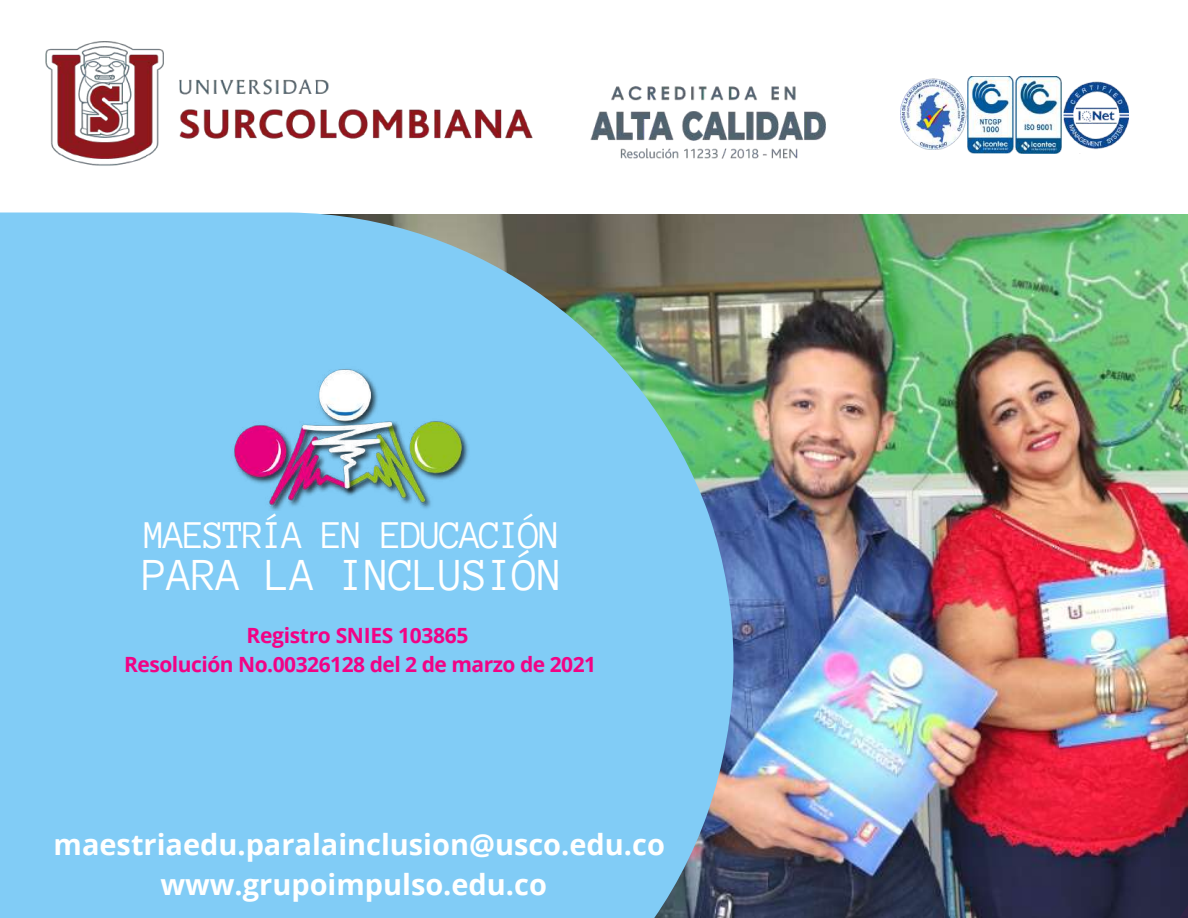
<style>
.page{position:relative;width:1188px;height:918px;background:#fff}
.page>*{position:absolute;margin:0;border:0;box-sizing:border-box;transform-origin:0 0}
.t1{font:46.95px "Anonymous Pro";letter-spacing:-.02em;color:#fff}
.t2{font:40.2px "Anonymous Pro";letter-spacing:-.055em;color:#fff}
.t3{font:700 28.95px/40.5px "Open Sans";color:#fff;text-align:center}
.t4{font:700 21px/29.2px "Open Sans";letter-spacing:-.02em;color:#f20285;text-align:center}
</style>
<div class="page">
<img style="left:733px;top:214px;width:455px;height:704px">
<svg style="left:0;top:214px;width:733px;height:704px;background:#7ec4e9"></svg>
<img style="left:615px;top:86px;width:211px;height:73px">
<img style="left:900px;top:77px;width:229px;height:76px">
<img style="left:0;top:41px;width:615px;height:205px">
<img style="left:1043px;top:695px;width:145px;height:223px">
<img style="left:225px;top:363px;width:245px;height:148px">
<h2 class="t2" style="left:144px;top:515px;width:418px">MAESTRÍA EN EDUCACIÓN</h2>
<h1 class="t1" style="left:143px;top:552px;width:422px">PARA LA INCLUSIÓN</h1>
<p class="t4" style="left:124px;top:620px;width:474px">Registro SNIES 103865<br>Resolución No.00326128 del 2 de marzo de 2021</p>
<p class="t3" style="left:54px;top:823px;width:613px">maestriaedu.paralainclusion@usco.edu.co www.grupoimpulso.edu.co</p>
</div>
